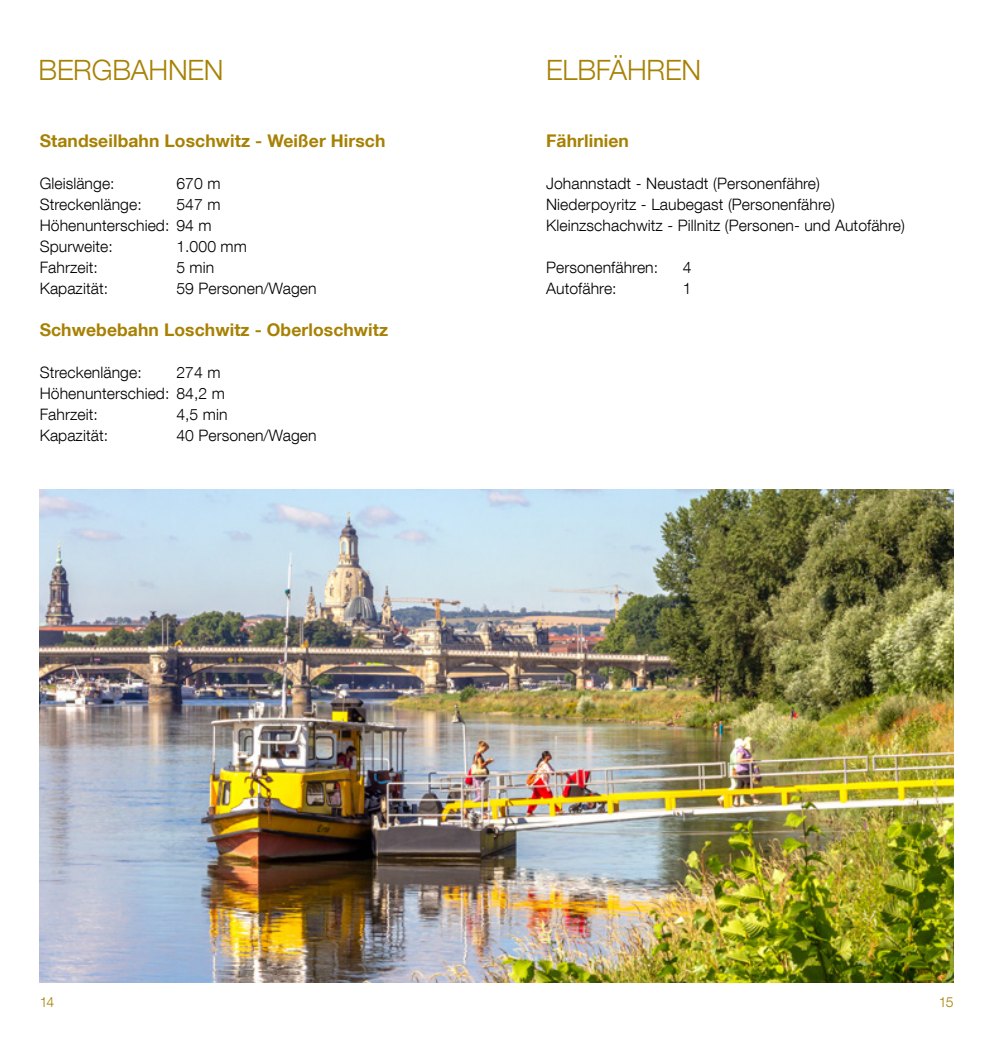
<style>
.page{position:relative;width:993px;height:1042px;background:#fff}
.page>*{position:absolute;margin:0;border:0;box-sizing:border-box;transform-origin:0 0}
.t1{font:300 28px "Helvetica Neue LT Com";letter-spacing:-.005em;color:#a78104}
.t2{font:700 17.5px "Helvetica Neue LT Com";letter-spacing:.005em;color:#a78104}
.t3{font:300 15.75px/21px "Helvetica Neue LT Com";letter-spacing:.005em;color:#000}
.t4{font:300 14px "Helvetica Neue LT Com";color:#a78104}
</style>
<div class="page">
<img style="left:40px;top:490px;width:912px;height:492px">
<h1 class="t1" style="left:38px;top:53px;width:186px">BERGBAHNEN</h1>
<h1 class="t1" style="left:546px;top:53px;width:156px">ELBFÄHREN</h1>
<p class="t2" style="left:40px;top:130px;width:347px">Standseilbahn Loschwitz - Weißer Hirsch</p>
<p class="t3" style="left:40px;top:173px;width:76px">Gleislänge:</p>
<p class="t3" style="left:176px;top:173px;width:46px">670 m</p>
<p class="t3" style="left:40px;top:194px;width:103px">Streckenlänge:</p>
<p class="t3" style="left:40px;top:194px;width:182px;text-indent:137px">547 m<br>Höhenunterschied: 94 m<br>Spurweite:</p>
<p class="t3" style="left:176px;top:236px;width:72px">1.000 mm</p>
<p class="t3" style="left:40px;top:257px;width:60px">Fahrzeit:</p>
<p class="t3" style="left:176px;top:257px;width:39px">5 min</p>
<p class="t3" style="left:40px;top:278px;width:70px">Kapazität:</p>
<p class="t3" style="left:176px;top:278px;width:142px">59 Personen/Wagen</p>
<p class="t2" style="left:40px;top:319px;width:350px">Schwebebahn Loschwitz - Oberloschwitz</p>
<p class="t3" style="left:40px;top:362px;width:103px">Streckenlänge:</p>
<p class="t3" style="left:40px;top:362px;width:187px;text-indent:137px">274 m<br>Höhenunterschied: 84,2 m<br>Fahrzeit:</p>
<p class="t3" style="left:176px;top:404px;width:53px">4,5 min</p>
<p class="t3" style="left:40px;top:425px;width:70px">Kapazität:</p>
<p class="t3" style="left:176px;top:425px;width:142px">40 Personen/Wagen</p>
<p class="t2" style="left:546px;top:130px;width:84px">Fährlinien</p>
<p class="t3" style="left:546px;top:173px;width:360px">Johannstadt - Neustadt (Personenfähre)<br>Niederpoyritz - Laubegast (Personenfähre)<br>Kleinzschachwitz - Pillnitz (Personen- und Autofähre)</p>
<p class="t3" style="left:546px;top:257px;width:113px">Personenfähren:</p>
<p class="t3" style="left:682px;top:257px;width:10px">4</p>
<p class="t3" style="left:546px;top:278px;width:72px">Autofähre:</p>
<p class="t3" style="left:682px;top:278px;width:10px">1</p>
<p class="t4" style="left:40px;top:994px;width:16px">14</p>
<p class="t4" style="left:938px;top:994px;width:16px">15</p>
</div>
